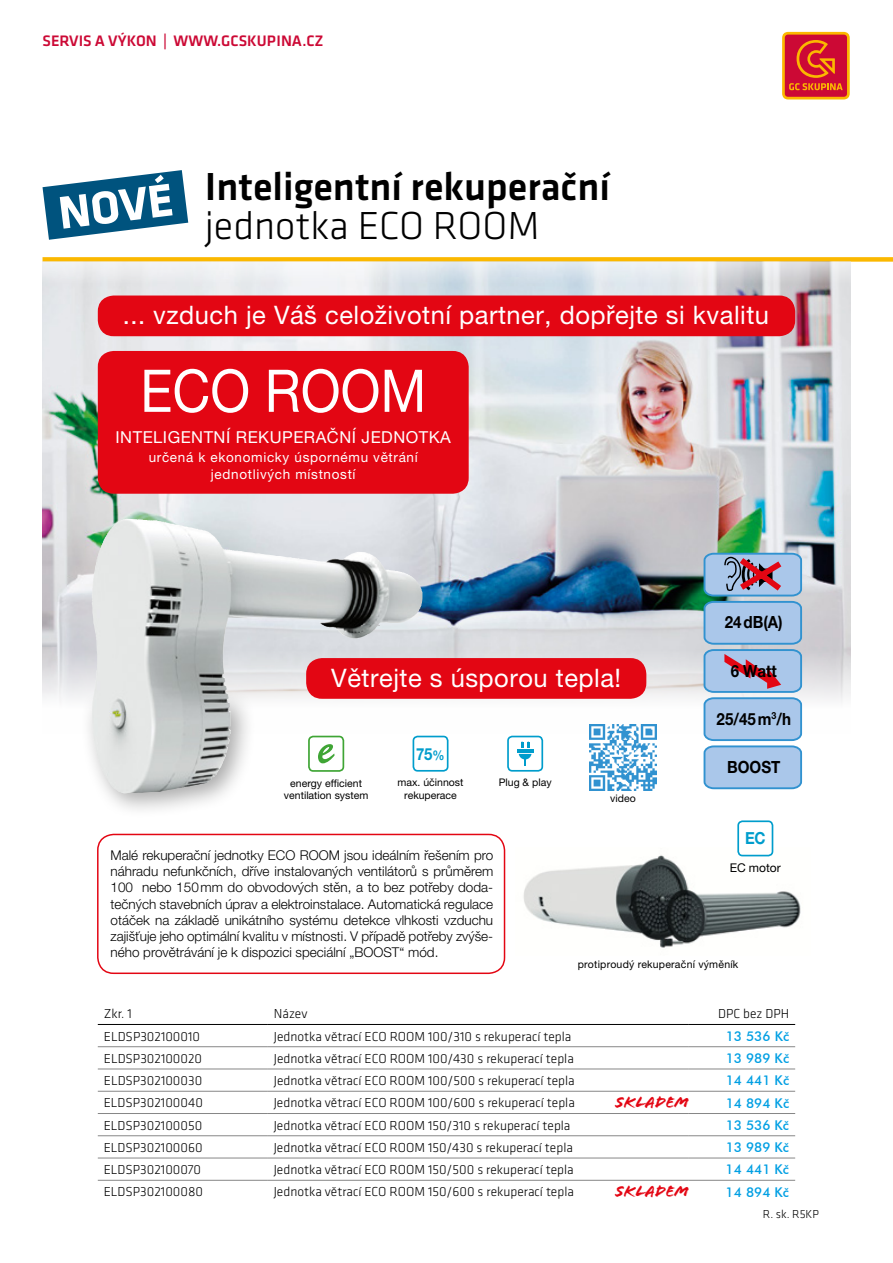
<style>
.page{position:relative;width:893px;height:1263px;background:#fff}
.page>*{position:absolute;margin:0;border:0;box-sizing:border-box;transform-origin:0 0}
.t1{font:58.95px "Helvetica Neue LT Pro";color:#fff;scale:.89 1}
.t2{font:700 45px "GC Klavika Head";color:#fff}
.t3{font:500 40.5px "GC Klavika";color:#000}
.t4{font:300 40.5px "GC Klavika";color:#000}
.t5{font:25.5px "Helvetica Neue LT Pro";letter-spacing:.02em;color:#fff}
.t6{font:700 16.8px "Helvetica Neue LT Pro";color:#000;scale:.9 1}
.t7{font:700 16.65px "Helvetica Neue LT Pro";color:#009dcc;scale:.9 1}
.t8{font:16.5px "Helvetica Neue LT Pro";letter-spacing:.03em;color:#fff}
.t9{font:16.5px "Flood Std";color:#e30613}
.t10{font:500 15px "GC Klavika Head";color:#cc0935}
.t11{font:300 13.5px "GC Klavika";color:#000}
.t12{font:300 13.5px/16.2px "Helvetica Neue LT Pro";color:#000;text-align:justify}
.t13{font:500 13.5px "Futura CE";color:#009fe3}
.t14{font:13.5px/16.2px "Helvetica Neue LT Pro";letter-spacing:.05em;color:#fff;text-align:center}
.t15{font:300 12px "GC Klavika";color:#000}
.t16{font:12px "Helvetica Neue LT Pro";color:#000}
.t17{font:10.5px/12.6px "Helvetica Neue LT Pro";color:#000;text-align:center}
.t18{font:10.5px "Helvetica Neue LT Pro";letter-spacing:.02em;color:#000}
.s1{font-size:13.5px}
</style>
<div class="page">
<svg style="left:782px;top:32px;width:68px;height:67px"></svg>
<div style="left:785px;top:35px;width:62px;height:62px;background:#cc0935;border-radius:3px"></div>
<svg style="left:789px;top:40px;width:54px;height:50px"></svg>
<div style="left:43px;top:257px;width:850px;height:5px;background:#fbb800"></div>
<img style="left:43px;top:262px;width:807px;height:471px">
<div style="left:97px;top:834px;width:408px;height:140px;border:2px solid #e30613;border-radius:16px"></div>
<svg style="left:703px;top:552px;width:100px;height:238px;background:#a3b9d8"></svg>
<img style="left:590px;top:724px;width:66px;height:66px">
<hr style="left:98px;top:1024px;width:170px;height:1px;background:#000">
<hr style="left:268px;top:1024px;width:421px;height:1px;background:#000">
<hr style="left:689px;top:1024px;width:106px;height:1px;background:#000">
<hr style="left:98px;top:1046px;width:170px;height:1px;background:#878787">
<hr style="left:268px;top:1046px;width:421px;height:1px;background:#878787">
<hr style="left:689px;top:1046px;width:106px;height:1px;background:#878787">
<hr style="left:98px;top:1068px;width:170px;height:1px;background:#878787">
<hr style="left:268px;top:1068px;width:421px;height:1px;background:#878787">
<hr style="left:689px;top:1068px;width:106px;height:1px;background:#878787">
<hr style="left:98px;top:1091px;width:170px;height:1px;background:#878787">
<hr style="left:268px;top:1091px;width:421px;height:1px;background:#878787">
<hr style="left:689px;top:1091px;width:106px;height:1px;background:#878787">
<hr style="left:98px;top:1113px;width:170px;height:1px;background:#878787">
<hr style="left:268px;top:1113px;width:421px;height:1px;background:#878787">
<hr style="left:689px;top:1113px;width:106px;height:1px;background:#878787">
<hr style="left:98px;top:1135px;width:170px;height:1px;background:#878787">
<hr style="left:268px;top:1135px;width:421px;height:1px;background:#878787">
<hr style="left:689px;top:1135px;width:106px;height:1px;background:#878787">
<hr style="left:98px;top:1158px;width:170px;height:1px;background:#878787">
<hr style="left:268px;top:1158px;width:421px;height:1px;background:#878787">
<hr style="left:689px;top:1158px;width:106px;height:1px;background:#878787">
<hr style="left:98px;top:1180px;width:170px;height:1px;background:#878787">
<hr style="left:268px;top:1180px;width:421px;height:1px;background:#878787">
<hr style="left:689px;top:1180px;width:106px;height:1px;background:#878787">
<div style="left:80px;top:688px;width:177px;height:130px;background:#000;opacity:.34"></div>
<img style="left:92px;top:700px;width:139px;height:94px">
<img style="left:92px;top:519px;width:34px;height:270px">
<div style="left:507px;top:736px;width:36px;height:36px;border:2px solid #009dcc;border-radius:4px"></div>
<svg style="left:517px;top:741px;width:17px;height:24px"></svg>
<div style="left:308px;top:736px;width:36px;height:36px;border:2px solid #3fa535;border-radius:4px"></div>
<svg style="left:318px;top:744px;width:17px;height:19px"></svg>
<img style="left:523px;top:847px;width:278px;height:101px">
<div style="left:737px;top:820px;width:36px;height:36px;border:2px solid #009dcc;border-radius:4px"></div>
<div style="left:413px;top:736px;width:35px;height:36px;border:2px solid #009dcc;border-radius:4px"></div>
<div style="left:98px;top:295px;width:697px;height:41px;background:#e30613;border-radius:16px"></div>
<div style="left:306px;top:658px;width:340px;height:41px;background:#e30613;border-radius:16px"></div>
<div style="left:98px;top:351px;width:371px;height:143px;background:#e30613;border-radius:16px"></div>
<svg style="left:43px;top:170px;width:145px;height:70px"></svg>
<p class="t10" style="left:43px;top:30px;width:283px">SERVIS A VÝKON | WWW.GCSKUPINA.CZ</p>
<h2 class="t2" style="left:54px;top:179px;width:117px;rotate:-7deg">NOVÉ</h2>
<h3 class="t3" style="left:205px;top:160px;width:407px">Inteligentní rekuperační</h3>
<h3 class="t4" style="left:205px;top:202px;width:336px">jednotka ECO ROOM</h3>
<h3 class="t5" style="left:123px;top:300px;width:648px">... vzduch je Váš celoživotní partner, dopřejte si kvalitu</h3>
<h1 class="t1" style="left:140px;top:356px;width:323px">ECO ROOM</h1>
<p class="t14" style="left:149px;top:449px;width:271px">určená k ekonomicky úspornému větrání jednotlivých místností</p>
<p class="t8" style="left:116px;top:427px;width:337px">INTELIGENTNÍ REKUPERAČNÍ JEDNOTKA</p>
<h3 class="t5" style="left:331px;top:662px;width:291px">Větrejte s úsporou tepla!</h3>
<p class="t7" style="left:416px;top:743px;width:33px">75<span class="s1">%</span></p>
<p class="t17" style="left:398px;top:776px;width:67px">max. účinnost rekuperace</p>
<p class="t17" style="left:290px;top:777px;width:73px">energy efficient</p>
<p class="t17" style="left:499px;top:776px;width:54px">Plug &amp; play</p>
<p class="t17" style="left:284px;top:789px;width:86px">ventilation system</p>
<p class="t17" style="left:610px;top:792px;width:27px">video</p>
<p class="t6" style="left:725px;top:611px;width:66px">24dB(A)</p>
<p class="t6" style="left:731px;top:660px;width:53px">6 Watt</p>
<p class="t6" style="left:717px;top:708px;width:84px">25/45m<sup>3</sup>/h</p>
<p class="t6" style="left:727px;top:757px;width:61px">BOOST</p>
<p class="t12" style="left:111px;top:847px;width:384px">Malé rekuperační jednotky ECO ROOM jsou ideálním řešením pro náhradu nefunkčních, dříve instalovaných ventilátorů s průměrem 100 nebo 150mm do obvodových stěn, a to bez potřeby doda&shy;tečných stavebních úprav a elektroinstalace. Automatická regulace otáček na základě unikátního systému detekce vlhkosti vzduchu zajišťuje jeho optimální kvalitu v místnosti. V případě potřeby zvýše&shy;ného provětrávání je k dispozici speciální „BOOST“ mód.</p>
<p class="t7" style="left:745px;top:828px;width:24px">EC</p>
<p class="t16" style="left:730px;top:860px;width:53px">EC motor</p>
<p class="t18" style="left:578px;top:958px;width:162px">protiproudý rekuperační výměník</p>
<p class="t11" style="left:104px;top:1006px;width:30px">Zkr. 1</p>
<p class="t11" style="left:274px;top:1006px;width:35px">Název</p>
<p class="t11" style="left:718px;top:1006px;width:73px">DPC bez DPH</p>
<p class="t11" style="left:104px;top:1028px;width:98px">ELDSP302100010</p>
<p class="t11" style="left:274px;top:1028px;width:299px">Jednotka větrací ECO ROOM 100/310 s rekuperací tepla</p>
<p class="t13" style="left:726px;top:1028px;width:65px">13 536 Kč</p>
<p class="t11" style="left:104px;top:1050px;width:100px">ELDSP302100020</p>
<p class="t11" style="left:274px;top:1050px;width:302px">Jednotka větrací ECO ROOM 100/430 s rekuperací tepla</p>
<p class="t13" style="left:726px;top:1050px;width:65px">13 989 Kč</p>
<p class="t11" style="left:104px;top:1072px;width:100px">ELDSP302100030</p>
<p class="t11" style="left:274px;top:1072px;width:302px">Jednotka větrací ECO ROOM 100/500 s rekuperací tepla</p>
<p class="t13" style="left:726px;top:1072px;width:65px">14 441 Kč</p>
<p class="t11" style="left:104px;top:1095px;width:101px">ELDSP302100040</p>
<p class="t11" style="left:274px;top:1095px;width:303px">Jednotka větrací ECO ROOM 100/600 s rekuperací tepla</p>
<p class="t13" style="left:726px;top:1094px;width:65px">14 894 Kč</p>
<p class="t11" style="left:104px;top:1117px;width:100px">ELDSP302100050</p>
<p class="t11" style="left:274px;top:1117px;width:298px">Jednotka větrací ECO ROOM 150/310 s rekuperací tepla</p>
<p class="t13" style="left:726px;top:1117px;width:65px">13 536 Kč</p>
<p class="t11" style="left:104px;top:1139px;width:100px">ELDSP302100060</p>
<p class="t11" style="left:274px;top:1139px;width:301px">Jednotka větrací ECO ROOM 150/430 s rekuperací tepla</p>
<p class="t13" style="left:726px;top:1139px;width:65px">13 989 Kč</p>
<p class="t11" style="left:104px;top:1161px;width:99px">ELDSP302100070</p>
<p class="t11" style="left:274px;top:1161px;width:301px">Jednotka větrací ECO ROOM 150/500 s rekuperací tepla</p>
<p class="t13" style="left:726px;top:1161px;width:65px">14 441 Kč</p>
<p class="t11" style="left:104px;top:1184px;width:101px">ELDSP302100080</p>
<p class="t11" style="left:274px;top:1184px;width:302px">Jednotka větrací ECO ROOM 150/600 s rekuperací tepla</p>
<p class="t13" style="left:726px;top:1183px;width:65px">14 894 Kč</p>
<p class="t9" style="left:615px;top:1093px;width:75px">SKLADEM</p>
<p class="t9" style="left:615px;top:1181px;width:75px">SKLADEM</p>
<p class="t15" style="left:763px;top:1206px;width:58px">R. sk. R5KP</p>
</div>
